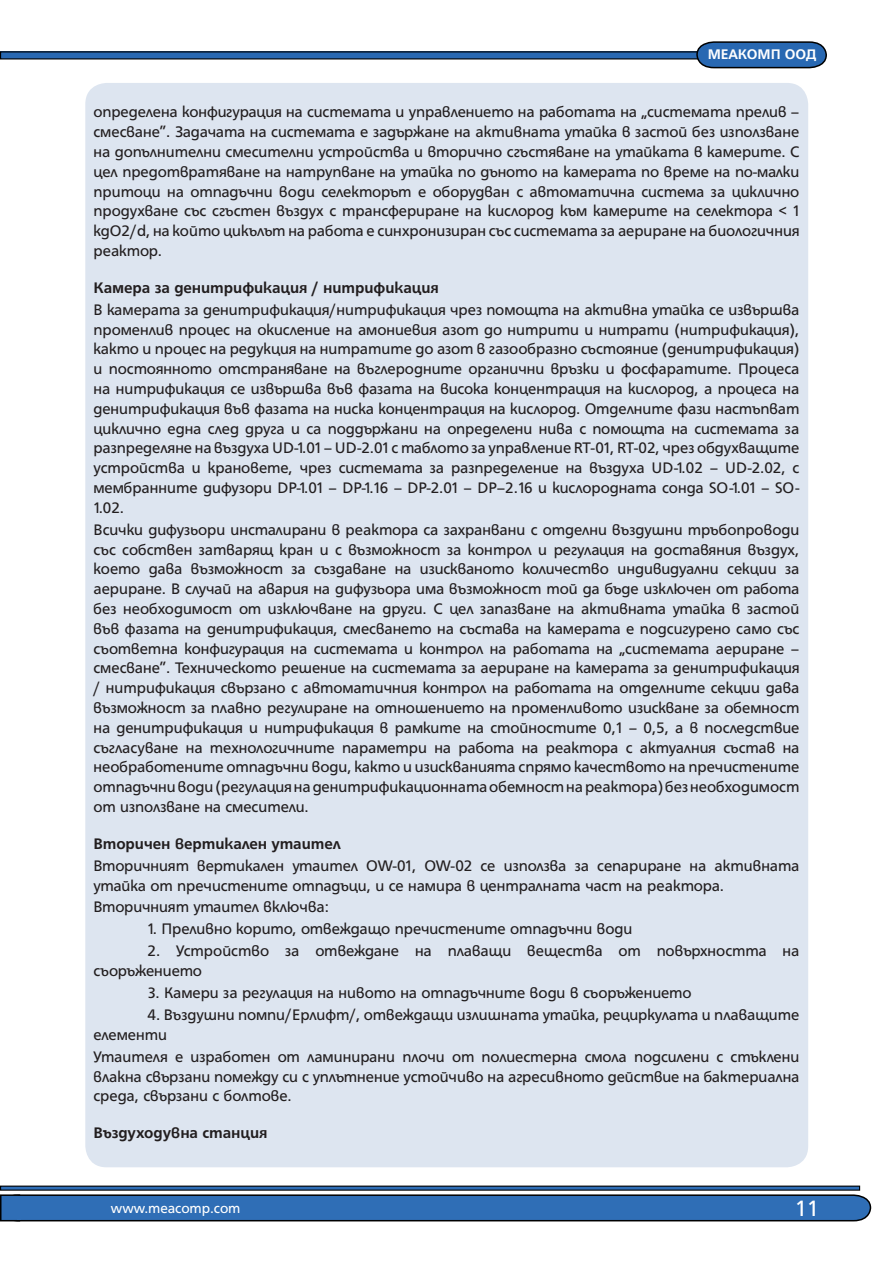
<style>
.page{position:relative;width:893px;height:1263px;background:#fff}
.page>*{position:absolute;margin:0;border:0;box-sizing:border-box;transform-origin:0 0}
.t1{font:24px "Grotesk HS Bg";color:#fff}
.t2{font:16.5px/19.8px "Grotesk HS Bg";color:#221e1f;text-align:justify}
.t3{font:700 16.5px "Grotesk HS Bg";color:#221e1f}
.t4{font:15px "Grotesk HS Bg";color:#fff}
.t5{font:700 15px "Grotesk HS Bg";color:#fff}
</style>
<div class="page">
<div style="left:85px;top:83px;width:723px;height:1084px;background:#dde5f0;border-radius:21px"></div>
<svg style="left:0;top:1194px;width:872px;height:28px;background:#3267a5"></svg>
<div style="left:1px;top:1195px;width:18px;height:26px;background:#2f6eb6"></div>
<div style="left:0;top:1194px;width:20px;height:27px;border:2px solid #000"></div>
<div style="left:1px;top:52px;width:814px;height:7px;background:#2868b2"></div>
<svg style="left:695px;top:41px;width:132px;height:28px"></svg>
<hr style="left:1px;top:1186px;width:859px;height:4px;background:#2f6eb6">
<div style="left:0;top:1185px;width:860px;height:6px;border:1px solid #000"></div>
<hr style="left:18px;top:1196px;width:3px;height:24px;background:#2f6eb6">
<p class="t5" style="left:708px;top:46px;width:110px">МЕАКОМП ООД</p>
<p class="t2" style="left:94px;top:102px;width:707px">определена конфигурация на системата и управлението на работата на „системата прелив – смесване”. Задачата на системата е задържане на активната утайка в застой без използване на допълнителни смесителни устройства и вторично сгъстяване на утайката в камерите. С цел предотвратяване на натрупване на утайка по дъното на камерата по време на по-малки притоци на отпадъчни води селекторът е оборудван с автоматична система за циклично продухване със сгъстен въздух с трансфериране на кислород към камерите на селектора &lt; 1 kgO2/d, на който цикълът на работа е синхронизиран със системата за аериране на биологичния реактор.</p>
<p class="t3" style="left:94px;top:279px;width:347px">Камера за денитрификация / нитрификация</p>
<p class="t2" style="left:94px;top:300px;width:707px">В камерата за денитрификация/нитрификация чрез помощта на активна утайка се извършва променлив процес на окисление на амониевия азот до нитрити и нитрати (нитрификация), както и процес на редукция на нитратите до азот в газообразно състояние (денитрификация) и постоянното отстраняване на въглеродните органични връзки и фосфаратите. Процеса на нитрификация се извършва във фазата на висока концентрация на кислород, а процеса на денитрификация във фазата на ниска концентрация на кислород. Отделните фази настъпват циклично една след друга и са поддържани на определени нива с помощта на системата за разпределяне на въздуха UD-1.01 – UD-2.01 с таблото за управление RT-01, RT-02, чрез обдухващите устройства и крановете, чрез системата за разпределение на въздуха UD-1.02 – UD-2.02, с мембранните дифузори DP-1.01 – DP-1.16 – DP-2.01 – DP–2.16 и кислородната сонда SO-1.01 – SO-1.02.</p>
<p class="t2" style="left:94px;top:520px;width:707px">Всички дифузьори инсталирани в реактора са захранвани с отделни въздушни тръбопроводи със собствен затварящ кран и с възможност за контрол и регулация на доставяния въздух, което дава възможност за създаване на изискваното количество индивидуални секции за аериране. В случай на авария на дифузьора има възможност той да бъде изключен от работа без необходимост от изключване на други. С цел запазване на активната утайка в застой във фазата на денитрификация, смесването на състава на камерата е подсигурено само със съответна конфигурация на системата и контрол на работата на „системата аериране – смесване”. Техническото решение на системата за аериране на камерата за денитрификация / нитрификация свързано с автоматичния контрол на работата на отделните секции дава възможност за плавно регулиране на отношението на променливото изискване за обемност на денитрификация и нитрификация в рамките на стойностите 0,1 – 0,5, а в последствие съгласуване на технологичните параметри на работа на реактора с актуалния състав на необработените отпадъчни води, както и изискванията спрямо качеството на пречистените отпадъчни води (регулация на денитрификационната обемност на реактора) без необходимост от използване на смесители.</p>
<p class="t3" style="left:94px;top:835px;width:249px">Вторичен вертикален утаител</p>
<p class="t2" style="left:94px;top:856px;width:707px">Вторичният вертикален утаител OW-01, OW-02 се използва за сепариране на активната утайка от пречистените отпадъци, и се намира в централната част на реактора.</p>
<p class="t2" style="left:94px;top:897px;width:237px">Вторичният утаител включва:</p>
<p class="t2" style="left:148px;top:919px;width:486px">1. Преливно корито, отвеждащо пречистените отпадъчни води</p>
<p class="t2" style="left:94px;top:941px;width:707px;text-indent:54px">2. Устройство за отвеждане на плаващи вещества от повърхността на съоръжението</p>
<p class="t2" style="left:148px;top:983px;width:546px">3. Камери за регулация на нивото на отпадъчните води в съоръжението</p>
<p class="t2" style="left:94px;top:1005px;width:707px;text-indent:54px">4. Въздушни помпи/Ерлифт/, отвеждащи излишната утайка, рециркулата и плаващите елементи</p>
<p class="t2" style="left:94px;top:1047px;width:707px">Утаителя е изработен от ламинирани плочи от полиестерна смола подсилени с стъклени влакна свързани помежду си с уплътнение устойчиво на агресивното действие на бактериална среда, свързани с болтове.</p>
<p class="t3" style="left:94px;top:1124px;width:175px">Въздуходувна станция</p>
<p class="t4" style="left:111px;top:1201px;width:131px">www.meacomp.com</p>
<h1 class="t1" style="left:796px;top:1197px;width:23px">11</h1>
</div>
